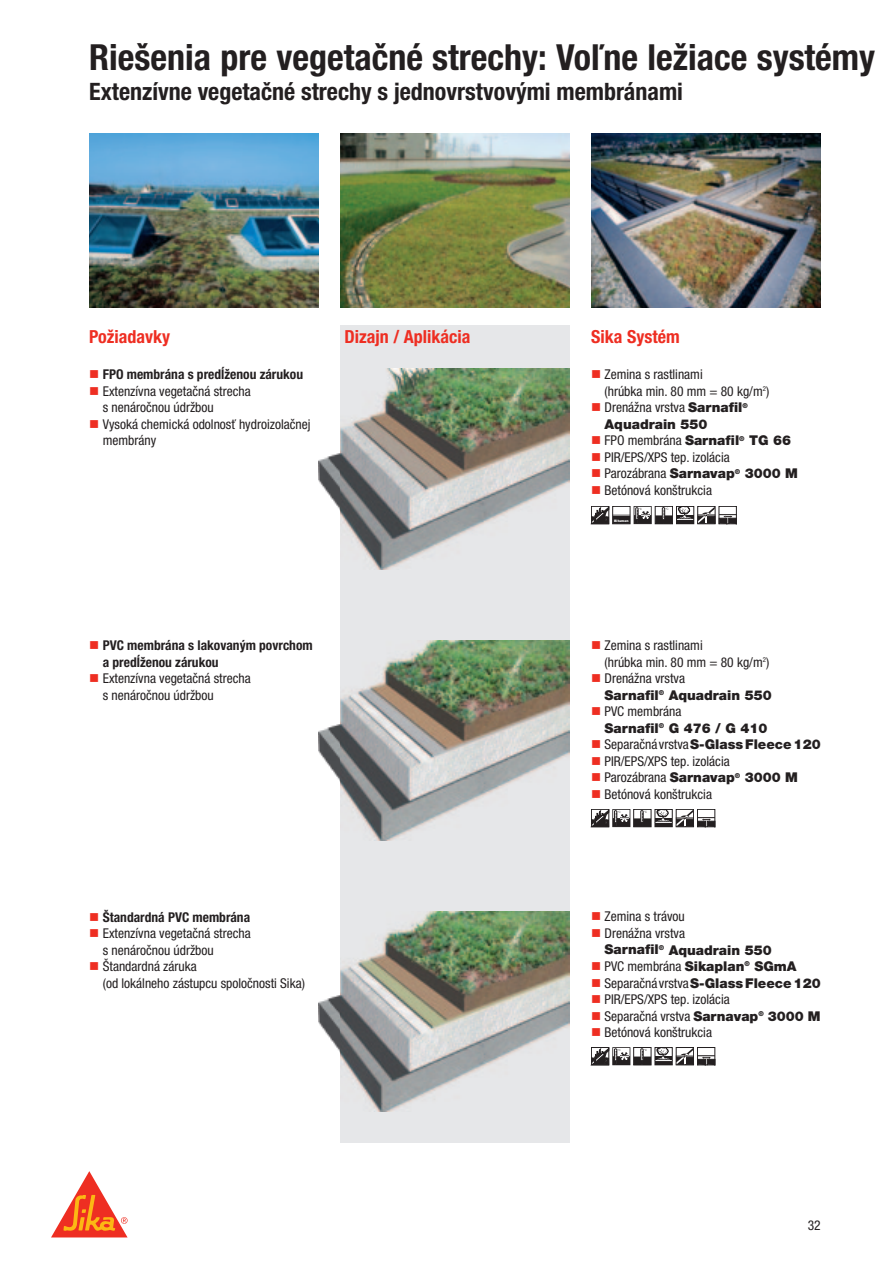
<style>
.page{position:relative;width:893px;height:1263px;background:#fff}
.page>*{position:absolute;margin:0;border:0;box-sizing:border-box;transform-origin:0 0}
.t1{font:700 condensed 36px "Helvetica Neue LT Pro";color:#231f20}
.t2{font:700 condensed 24px "Helvetica Neue LT Pro";color:#231f20}
.t3{font:700 condensed 18px "Helvetica Neue LT Pro";color:#ee2e22}
.t4{font:condensed 13.5px/16.5px "Helvetica Neue LT Pro";color:#231f20}
.t5{font:900 13.5px/16.5px "Helvetica Neue LT Pro";color:#231f20}
.t6{font:700 condensed 13.5px/16.5px "Helvetica Neue LT Pro";color:#231f20}
.t7{font:900 3.3px "Helvetica Neue LT Pro";color:#fff}
.s1{color:#ee2e22}
.s2{font-weight:400;font-stretch:condensed}
.s3{font-weight:900;font-stretch:normal}
</style>
<div class="page">
<svg style="left:51px;top:1171px;width:77px;height:66px"></svg>
<div style="left:340px;top:325px;width:230px;height:818px;background:#e6e7e9"></div>
<img style="left:591px;top:134px;width:230px;height:173px">
<img style="left:89px;top:134px;width:230px;height:173px">
<img style="left:340px;top:134px;width:230px;height:173px">
<img style="left:319px;top:369px;width:251px;height:200px">
<div style="left:719px;top:506px;width:18px;height:18px;border:1px solid #231f20"></div>
<svg style="left:591px;top:506px;width:61px;height:18px"></svg>
<svg style="left:676px;top:506px;width:60px;height:18px"></svg>
<div style="left:655px;top:506px;width:18px;height:18px;border:1px solid #231f20"></div>
<div style="left:655px;top:515px;width:18px;height:9px;background:#231f20"></div>
<svg style="left:662px;top:507px;width:6px;height:13px"></svg>
<img style="left:319px;top:640px;width:251px;height:200px">
<svg style="left:591px;top:809px;width:39px;height:18px"></svg>
<svg style="left:655px;top:809px;width:60px;height:18px"></svg>
<div style="left:633px;top:809px;width:18px;height:18px;border:1px solid #231f20"></div>
<div style="left:634px;top:818px;width:17px;height:9px;background:#231f20"></div>
<svg style="left:640px;top:810px;width:7px;height:12px"></svg>
<img style="left:319px;top:911px;width:251px;height:200px">
<svg style="left:591px;top:1047px;width:39px;height:18px"></svg>
<svg style="left:655px;top:1047px;width:60px;height:18px"></svg>
<div style="left:633px;top:1047px;width:18px;height:18px;border:1px solid #231f20"></div>
<div style="left:634px;top:1056px;width:17px;height:9px;background:#231f20"></div>
<svg style="left:640px;top:1048px;width:7px;height:13px"></svg>
<h1 class="t1" style="left:89px;top:36px;width:787px">Riešenia pre vegetačné strechy: Voľne ležiace systémy</h1>
<h2 class="t2" style="left:89px;top:77px;width:595px">Extenzívne vegetačné strechy s jednovrstvovými membránami</h2>
<h3 class="t3" style="left:89px;top:326px;width:82px">Požiadavky</h3>
<h3 class="t3" style="left:344px;top:326px;width:128px">Dizajn / Aplikácia</h3>
<h3 class="t3" style="left:591px;top:326px;width:90px">Sika Systém</h3>
<p class="t6" style="left:89px;top:366px;width:215px"><span class="s1">■</span> FPO membrána s predĺženou zárukou</p>
<p class="t4" style="left:103px;top:383px;width:149px;text-indent:-13px"><span class="s1">■</span> Extenzívna vegetačná strecha s nenáročnou údržbou</p>
<p class="t4" style="left:103px;top:416px;width:209px;text-indent:-13px"><span class="s1">■</span> Vysoká chemická odolnosť hydroizolačnej membrány</p>
<p class="t6" style="left:103px;top:637px;width:211px;text-indent:-13px"><span class="s1">■</span> PVC membrána s lakovaným povrchom a predĺženou zárukou</p>
<p class="t4" style="left:103px;top:670px;width:149px;text-indent:-13px"><span class="s1">■</span> Extenzívna vegetačná strecha s nenáročnou údržbou</p>
<p class="t6" style="left:89px;top:908px;width:162px"><span class="s1">■</span> Štandardná PVC membrána</p>
<p class="t4" style="left:103px;top:925px;width:149px;text-indent:-13px"><span class="s1">■</span> Extenzívna vegetačná strecha s nenáročnou údržbou</p>
<p class="t4" style="left:103px;top:958px;width:204px;text-indent:-13px"><span class="s1">■</span> Štandardná záruka<br>(od lokálneho zástupcu spoločnosti Sika)</p>
<p class="t4" style="left:605px;top:366px;width:166px;text-indent:-14px"><span class="s1">■</span> Zemina s rastlinami<br>(hrúbka min. 80 mm = 80 kg/m<sup>2</sup>)</p>
<p class="t5" style="left:605px;top:399px;width:145px;text-indent:-14px"><span class="s1">■</span> <span class="s2">Drenážna vrstva</span> Sarnafil<sup>®<br></sup>Aquadrain 550</p>
<p class="t5" style="left:591px;top:432px;width:202px"><span class="s1">■</span> <span class="s2">FPO membrána</span> Sarnafil<sup>®</sup> TG 66</p>
<p class="t4" style="left:591px;top:449px;width:140px"><span class="s1">■</span> PIR/EPS/XPS tep. izolácia</p>
<p class="t5" style="left:591px;top:465px;width:208px"><span class="s1">■</span> <span class="s2">Parozábrana</span> Sarnavap<sup>®</sup> 3000 M</p>
<p class="t4" style="left:591px;top:482px;width:122px"><span class="s1">■</span> Betónová konštrukcia</p>
<p class="t7" style="left:614px;top:519px;width:16px">Bitumen</p>
<p class="t4" style="left:605px;top:637px;width:166px;text-indent:-14px"><span class="s1">■</span> Zemina s rastlinami<br>(hrúbka min. 80 mm = 80 kg/m<sup>2</sup>)</p>
<p class="t5" style="left:605px;top:670px;width:169px;text-indent:-14px"><span class="s1">■</span> <span class="s2">Drenážna vrstva<br></span>Sarnafil<sup>®</sup> Aquadrain 550</p>
<p class="t5" style="left:605px;top:703px;width:165px;text-indent:-14px"><span class="s1">■</span> <span class="s2">PVC membrána<br></span>Sarnafil<sup>®</sup> G 476 / G 410</p>
<p class="t5" style="left:591px;top:736px;width:231px"><span class="s1">■</span> <span class="s2">Separačná vrstva</span> S-Glass Fleece 120</p>
<p class="t4" style="left:591px;top:753px;width:140px"><span class="s1">■</span> PIR/EPS/XPS tep. izolácia</p>
<p class="t5" style="left:591px;top:769px;width:208px"><span class="s1">■</span> <span class="s2">Parozábrana</span> Sarnavap<sup>®</sup> 3000 M</p>
<p class="t4" style="left:591px;top:786px;width:122px"><span class="s1">■</span> Betónová konštrukcia</p>
<p class="t4" style="left:591px;top:908px;width:95px"><span class="s1">■</span> Zemina s trávou</p>
<p class="t5" style="left:605px;top:925px;width:169px;text-indent:-14px"><span class="s1">■</span> <span class="s2">Drenážna vrstva<br></span>Sarnafil<sup>®</sup> Aquadrain 550</p>
<p class="t5" style="left:591px;top:958px;width:207px"><span class="s1">■</span> <span class="s2">PVC membrána</span> Sikaplan<sup>®</sup> SGmA</p>
<p class="t5" style="left:591px;top:974px;width:231px"><span class="s1">■</span> <span class="s2">Separačná vrstva</span> S-Glass Fleece 120</p>
<p class="t4" style="left:591px;top:991px;width:140px"><span class="s1">■</span> PIR/EPS/XPS tep. izolácia</p>
<p class="t4" style="left:591px;top:1007px;width:231px"><span class="s1">■</span> Separačná vrstva <span class="s3">Sarnavap</span><sup>®</sup> <span class="s3">3000 M</span></p>
<p class="t4" style="left:591px;top:1024px;width:122px"><span class="s1">■</span> Betónová konštrukcia</p>
<p class="t4" style="left:808px;top:1217px;width:14px">32</p>
</div>
